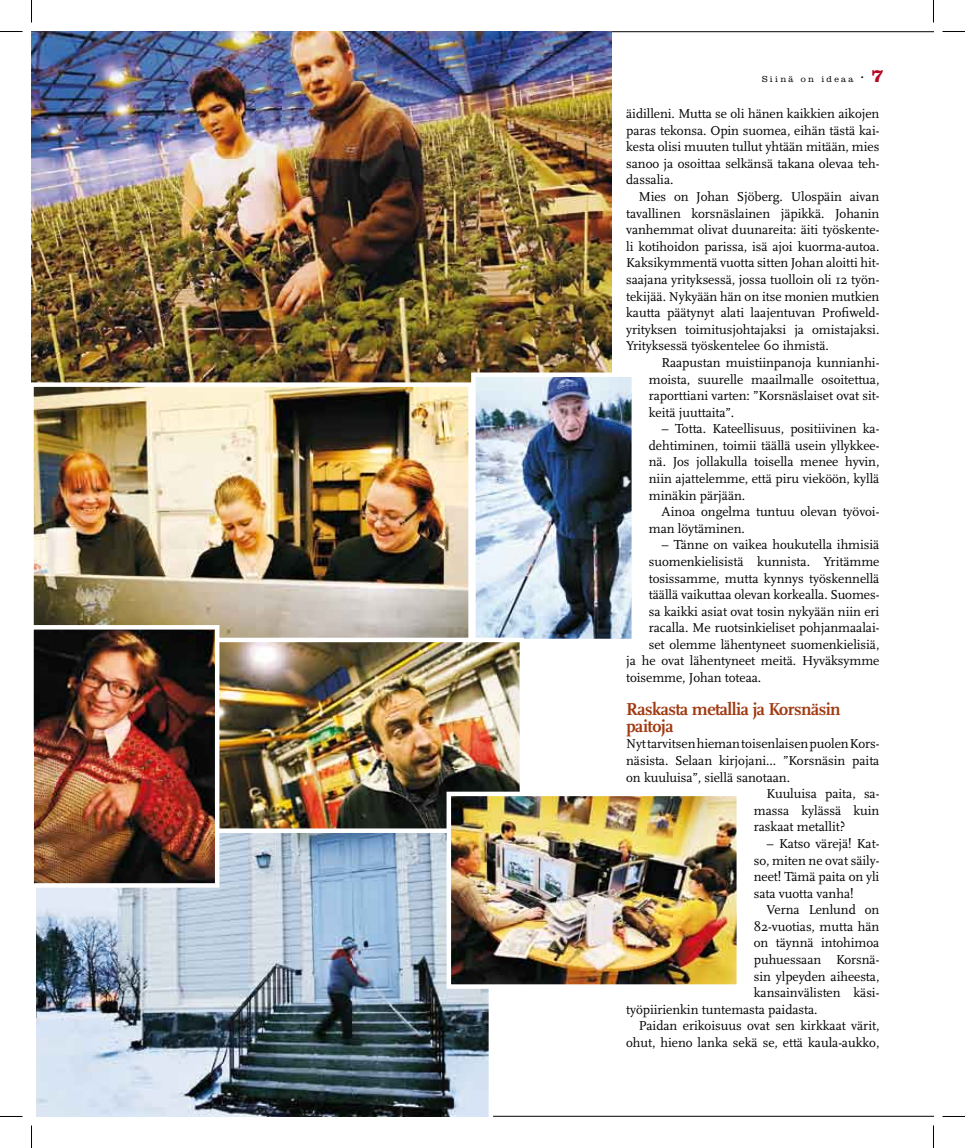
<style>
.page{position:relative;width:965px;height:1148px;background:#fff}
.page>*{position:absolute;margin:0;border:0;box-sizing:border-box;transform-origin:0 0}
.t1{font:700 18px/16.5px "Scala";letter-spacing:-.03em;color:#a03a12}
.t2{font:13.5px/16.5px "Scala";letter-spacing:-.005em;color:#000;text-align:justify}
.t3{font:300 9px "Clarendon";letter-spacing:.25em;color:#000}
</style>
<div class="page">
<img style="left:32px;top:32px;width:579px;height:350px">
<img style="left:32px;top:382px;width:439px;height:255px">
<img style="left:476px;top:377px;width:155px;height:261px">
<div style="left:471px;top:372px;width:165px;height:271px;border:4px solid #fff"></div>
<img style="left:219px;top:642px;width:300px;height:186px">
<div style="left:210px;top:637px;width:314px;height:210px;border:4px solid #fff"></div>
<img style="left:36px;top:828px;width:453px;height:288px">
<img style="left:32px;top:625px;width:187px;height:262px">
<img style="left:451px;top:796px;width:285px;height:187px">
<div style="left:446px;top:791px;width:295px;height:197px;border:4px solid #fff"></div>
<svg style="left:32px;top:744px;width:2px;height:143px"></svg>
<svg style="left:0;top:31px;width:22px;height:1px"></svg>
<svg style="left:942px;top:31px;width:22px;height:1px"></svg>
<svg style="left:31px;top:0;width:1px;height:22px"></svg>
<svg style="left:31px;top:1125px;width:1px;height:22px"></svg>
<svg style="left:933px;top:0;width:1px;height:22px"></svg>
<svg style="left:933px;top:1125px;width:1px;height:22px"></svg>
<p class="t3" style="left:762px;top:73px;width:104px">Siinä on ideaa <sup>·</sup></p>
<p class="t2" style="left:626px;top:106px;width:255px">äidilleni. Mutta se oli hänen kaikkien aikojen paras tekonsa. Opin suomea, eihän tästä kai&shy;kesta olisi muuten tullut yhtään mitään, mies sanoo ja osoittaa selkänsä takana olevaa teh&shy;dassalia.</p>
<p class="t2" style="left:626px;top:189px;width:255px;text-indent:13px">Mies on Johan Sjöberg. Ulospäin aivan tavallinen korsnäslainen jäpikkä. Johanin vanhemmat olivat duunareita: äiti työskente&shy;li kotihoidon parissa, isä ajoi kuorma-autoa.<br>Kaksikymmentä vuotta sitten Johan aloitti hit&shy;saajana yrityksessä, jossa tuolloin oli 12 työn&shy;tekijää. Nykyään hän on itse monien mutkien kautta päätynyt alati laajentuvan Profiweld&shy;yrityksen toimitusjohtajaksi ja omistajaksi.<br>Yrityksessä työskentelee 60 ihmistä.</p>
<p class="t2" style="left:648px;top:354px;width:232px;text-indent:13px">Raapustan muistiinpanoja kunnianhi&shy;moista, suurelle maailmalle osoitettua, raporttiani varten: ”Korsnäslaiset ovat sit&shy;keitä juuttaita”.</p>
<p class="t2" style="left:648px;top:421px;width:232px;text-indent:13px">– Totta. Kateellisuus, positiivinen ka&shy;dehtiminen, toimii täällä usein yllykkee&shy;nä. Jos jollakulla toisella menee hyvin, niin ajattelemme, että piru vieköön, kyllä minäkin pärjään.</p>
<p class="t2" style="left:648px;top:503px;width:232px;text-indent:13px">Ainoa ongelma tuntuu olevan työvoi&shy;man löytäminen.</p>
<p class="t2" style="left:661px;top:537px;width:219px">– Tänne on vaikea houkutella ihmisiä</p>
<p class="t2" style="left:648px;top:553px;width:232px">suomenkielisistä kunnista. Yritämme</p>
<p class="t2" style="left:648px;top:570px;width:232px">tosissamme, mutta kynnys työskennellä</p>
<p class="t2" style="left:648px;top:586px;width:232px">täällä vaikuttaa olevan korkealla. Suomes-</p>
<p class="t2" style="left:648px;top:603px;width:232px">sa kaikki asiat ovat tosin nykyään niin eri</p>
<p class="t2" style="left:648px;top:620px;width:232px">racalla. Me ruotsinkieliset pohjanmaalai-</p>
<p class="t2" style="left:648px;top:636px;width:232px">set olemme lähentyneet suomenkielisiä,</p>
<p class="t2" style="left:626px;top:653px;width:255px">ja he ovat lähentyneet meitä. Hyväksymme</p>
<p class="t2" style="left:626px;top:669px;width:137px">toisemme, Johan toteaa.</p>
<h1 class="t1" style="left:626px;top:701px;width:216px">Raskasta metallia ja Korsnäsin paitoja</h1>
<p class="t2" style="left:626px;top:736px;width:255px">Nyt tarvitsen hieman toisenlaisen puolen Kors-</p>
<p class="t2" style="left:626px;top:752px;width:255px">näsista. Selaan kirjojani... ”Korsnäsin paita</p>
<p class="t2" style="left:626px;top:769px;width:165px">on kuuluisa”, siellä sanotaan.</p>
<p class="t2" style="left:766px;top:785px;width:114px">Kuuluisa paita, sa-</p>
<p class="t2" style="left:753px;top:802px;width:127px">massa kylässä kuin</p>
<p class="t2" style="left:753px;top:818px;width:93px">raskaat metallit?</p>
<p class="t2" style="left:753px;top:835px;width:127px;text-indent:13px">– Katso värejä! Kat&shy;so, miten ne ovat säily&shy;neet! Tämä paita on yli sata vuotta vanha!</p>
<p class="t2" style="left:766px;top:901px;width:114px">Verna Lenlund on</p>
<p class="t2" style="left:753px;top:918px;width:127px">82-vuotias, mutta hän</p>
<p class="t2" style="left:753px;top:934px;width:127px">on täynnä intohimoa</p>
<p class="t2" style="left:753px;top:951px;width:127px">puhuessaan Korsnä-</p>
<p class="t2" style="left:753px;top:968px;width:127px">sin ylpeyden aiheesta,</p>
<p class="t2" style="left:753px;top:984px;width:127px">kansainvälisten käsi-</p>
<p class="t2" style="left:626px;top:1001px;width:193px">työpiirienkin tuntemasta paidasta.</p>
<p class="t2" style="left:639px;top:1017px;width:242px">Paidan erikoisuus ovat sen kirkkaat värit,</p>
<p class="t2" style="left:626px;top:1034px;width:255px">ohut, hieno lanka sekä se, että kaula-aukko,</p>
</div>
